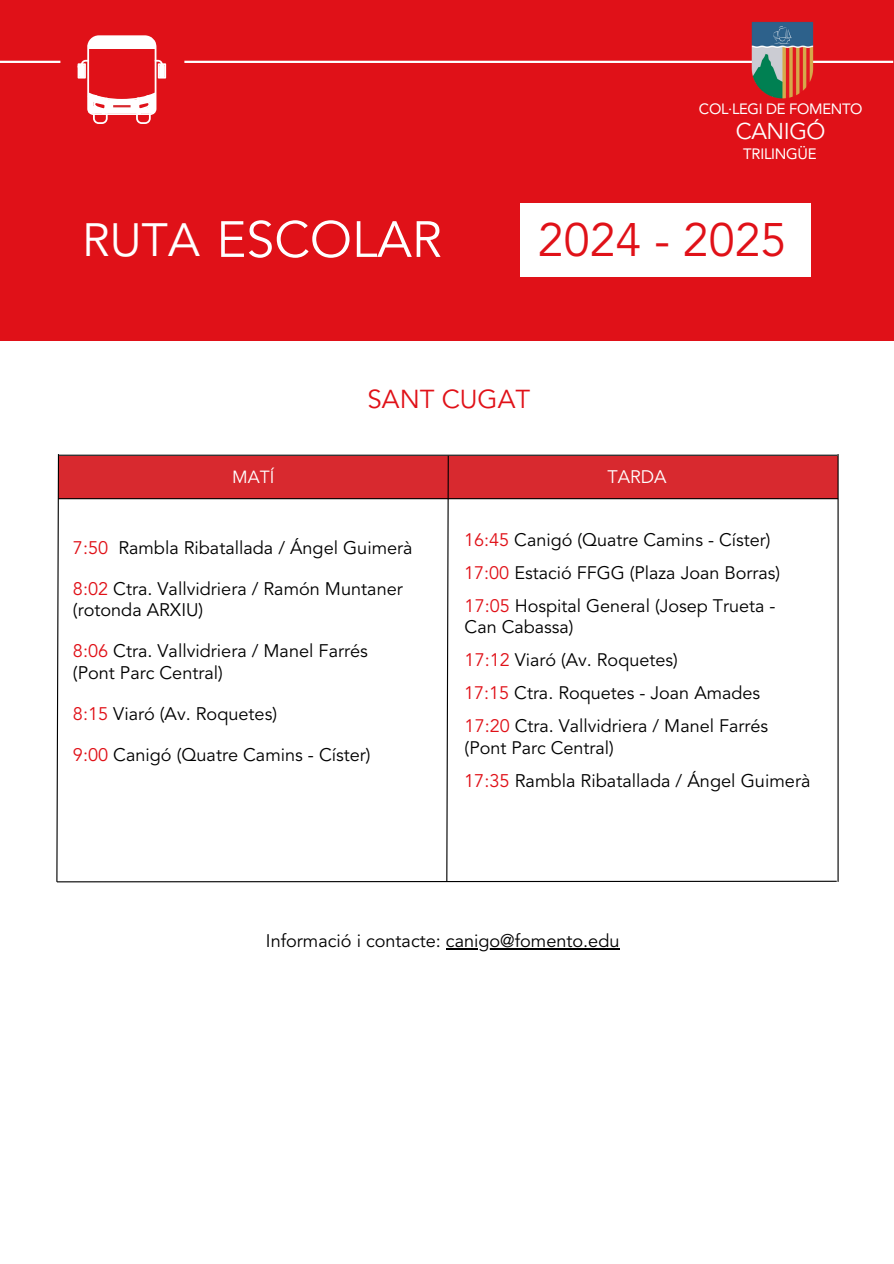
<style>
.page{position:relative;width:894px;height:1264px;background:#fff}
.page>*{position:absolute;margin:0;border:0;box-sizing:border-box;transform-origin:0 0}
.t1{font:50.4px "Avenir LT Std";color:#fff}
.t2{font:46.5px "Avenir LT Std";color:#e01118}
.t3{font:25.8px "Avenir LT Std";color:#e01118}
.t4{font:22.65px "Avenir LT Std";letter-spacing:-.02em;color:#fff}
.t5{font:18.15px/21.3px "Avenir LT Std";color:#000}
.t6{font:18px/21.3px "Avenir LT Std";color:#000}
.t7{font:18px "Avenir LT Std";color:#fff}
.t8{font:17.4px "Avenir LT Std";color:#fff}
.t9{font:15px "Avenir LT Std";letter-spacing:-.02em;color:#fff}
.t10{font:14.85px "Avenir LT Std";letter-spacing:-.02em;color:#fff}
.s1{font-size:46.35px}
.s2{color:#e01118}
</style>
<div class="page">
<div style="left:0;top:0;width:892px;height:340px;background:#e01118"></div>
<div style="left:520px;top:203px;width:291px;height:74px;background:#fff"></div>
<hr style="left:0;top:61px;width:60px;height:2px;background:#fff">
<svg style="left:78px;top:35px;width:88px;height:89px"></svg>
<hr style="left:837px;top:454px;width:1px;height:427px;background:#000">
<svg style="left:56px;top:454px;width:781px;height:429px"></svg>
<hr style="left:184px;top:61px;width:708px;height:2px;background:#fff">
<img style="left:751px;top:21px;width:63px;height:78px">
<hr style="left:446px;top:948px;width:173px;height:1px;background:#000">
<p class="t10" style="left:698px;top:103px;width:165px">COL·LEGI DE FOMENTO</p>
<p class="t4" style="left:735px;top:122px;width:91px">CANIGÓ</p>
<p class="t9" style="left:743px;top:147px;width:75px">TRILINGÜE</p>
<p class="t1" style="left:82px;top:219px;width:361px"><span class="s1">RUTA</span> ESCOLAR</p>
<p class="t2" style="left:537px;top:221px;width:250px">2024 - 2025</p>
<p class="t3" style="left:367px;top:388px;width:164px">SANT CUGAT</p>
<p class="t8" style="left:232px;top:470px;width:44px">MATÍ</p>
<p class="t7" style="left:607px;top:469px;width:61px">TARDA</p>
<p class="t5" style="left:73px;top:539px;width:341px"><span class="s2">7:50</span> Rambla Ribatallada / Ángel Guimerà</p>
<p class="t5" style="left:73px;top:579px;width:331px"><span class="s2">8:02</span> Ctra. Vallvidriera / Ramón Muntaner (rotonda ARXIU)</p>
<p class="t5" style="left:73px;top:642px;width:296px"><span class="s2">8:06</span> Ctra. Vallvidriera / Manel Farrés (Pont Parc Central)</p>
<p class="t5" style="left:73px;top:704px;width:205px"><span class="s2">8:15</span> Viaró (Av. Roquetes)</p>
<p class="t5" style="left:73px;top:745px;width:299px"><span class="s2">9:00</span> Canigó (Quatre Camins - Císter)</p>
<p class="t6" style="left:464px;top:531px;width:308px"><span class="s2">16:45</span> Canigó (Quatre Camins - Císter)</p>
<p class="t6" style="left:464px;top:564px;width:317px"><span class="s2">17:00</span> Estació FFGG (Plaza Joan Borras)</p>
<p class="t6" style="left:464px;top:597px;width:312px"><span class="s2">17:05</span> Hospital General (Josep Trueta -<br>Can Cabassa)</p>
<p class="t6" style="left:464px;top:651px;width:214px"><span class="s2">17:12</span> Viaró (Av. Roquetes)</p>
<p class="t6" style="left:464px;top:684px;width:297px"><span class="s2">17:15</span> Ctra. Roquetes - Joan Amades</p>
<p class="t6" style="left:464px;top:717px;width:305px"><span class="s2">17:20</span> Ctra. Vallvidriera / Manel Farrés (Pont Parc Central)</p>
<p class="t5" style="left:464px;top:771px;width:348px"><span class="s2">17:35</span> Rambla Ribatallada / Ángel Guimerà</p>
<p class="t5" style="left:266px;top:932px;width:355px">Informació i contacte: canigo@fomento.edu</p>
</div>
